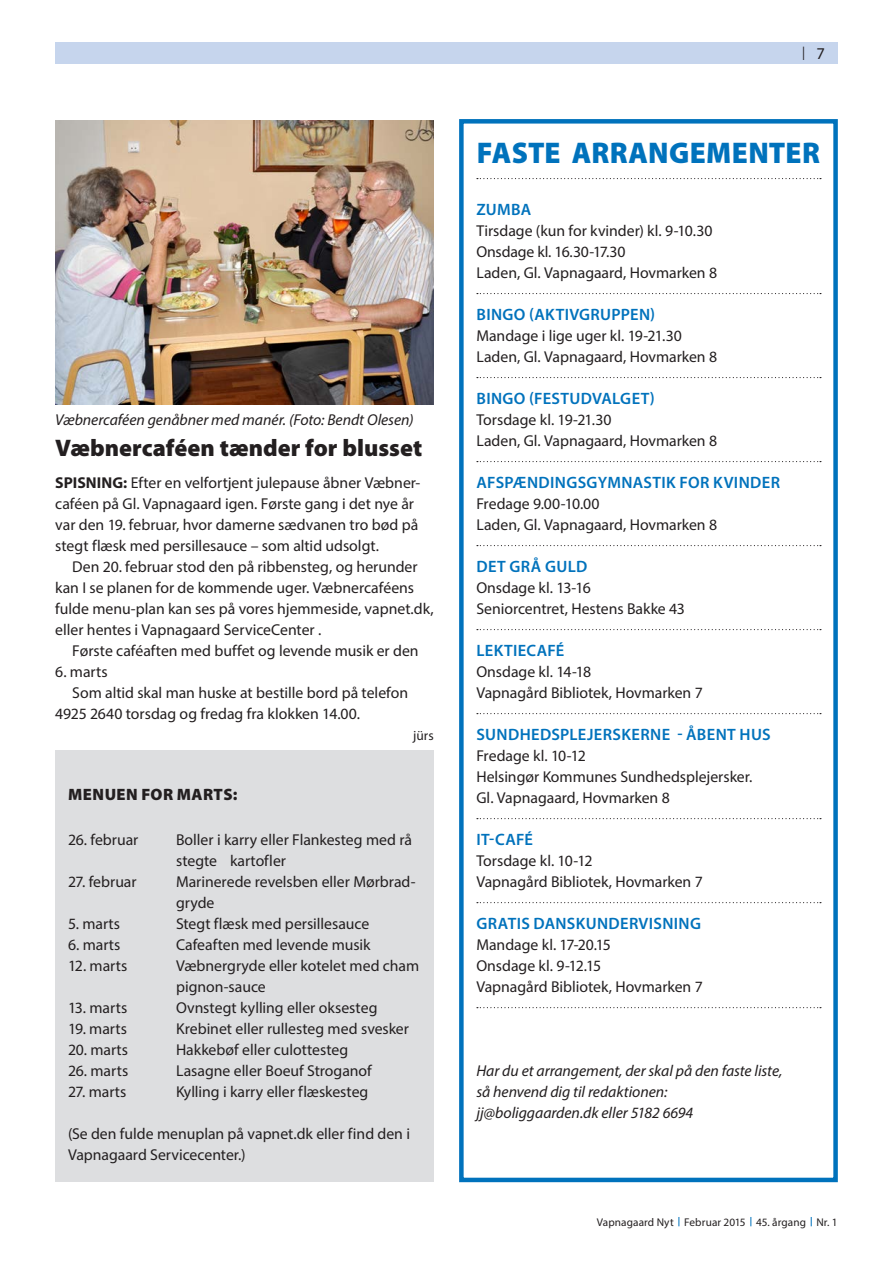
<style>
.page{position:relative;width:893px;height:1263px;background:#fff}
.page>*{position:absolute;margin:0;border:0;box-sizing:border-box;transform-origin:0 0}
.Overskrift{font:900 30px "Myriad Pro";letter-spacing:.01em;color:#0072bc}
.Overskrift-2{font:900 24px "Myriad Pro";color:#231f20}
.t1{font:19.8px "Myriad Pro";color:#231f20;scale:.5 1}
.Tabelmellemrubrik{font:600 16.5px "Myriad Pro";letter-spacing:.02em;color:#0072bc}
.Streg_prikker{font:600 16.5px "Myriad Pro";letter-spacing:.02em;color:#0072bc}
.BOKS_overskrift{font:900 16.5px "Myriad Pro";letter-spacing:.025em;color:#231f20}
.Brødtekst_-indryk{font:15.75px/21px "Myriad Pro";color:#231f20}
.Brødtekst__indryk{font:15.75px/21px "Myriad Pro";color:#231f20}
.Billedtekst{font:italic 15.75px "Myriad Pro";color:#231f20}
.Brødtekst__indryk-2{font:13.5px "Myriad Pro";color:#231f20}
.t2{font:11.25px "Myriad Pro";letter-spacing:.01em;color:#231f20}
.s1{font-weight:700}
.s2{font-size:16.5px}
</style>
<div class="page">
<div style="left:55px;top:43px;width:783px;height:21px;background:#c6d5ed"></div>
<svg style="left:477px;top:178px;width:344px;height:1px"></svg>
<svg style="left:477px;top:293px;width:344px;height:1px"></svg>
<svg style="left:477px;top:377px;width:344px;height:1px"></svg>
<svg style="left:477px;top:461px;width:344px;height:1px"></svg>
<svg style="left:477px;top:545px;width:344px;height:1px"></svg>
<svg style="left:477px;top:629px;width:344px;height:1px"></svg>
<svg style="left:477px;top:713px;width:344px;height:1px"></svg>
<svg style="left:477px;top:818px;width:344px;height:1px"></svg>
<svg style="left:477px;top:902px;width:344px;height:1px"></svg>
<svg style="left:477px;top:1007px;width:344px;height:1px"></svg>
<div style="left:459px;top:119px;width:379px;height:1063px;border:4px solid #0072bc"></div>
<img style="left:55px;top:120px;width:379px;height:285px">
<div style="left:55px;top:750px;width:379px;height:432px;background:#dddee0"></div>
<p class="Billedtekst" style="left:55px;top:410px;width:360px">Væbnercaféen genåbner med manér. (Foto: Bendt Olesen)</p>
<p class="Overskrift-2" style="left:55px;top:432px;width:368px">Væbnercaféen tænder for blusset</p>
<p class="Brødtekst_-indryk" style="left:55px;top:472px;width:367px"><span class="s1">SPISNING:</span> Efter en velfortjent julepause åbner Væbner&shy;caféen på Gl. Vapnagaard igen. Første gang i det nye år var den 19. februar, hvor damerne sædvanen tro bød på stegt flæsk med persillesauce – som altid udsolgt.</p>
<p class="Brødtekst__indryk" style="left:55px;top:556px;width:380px;text-indent:17px">Den 20. februar stod den på ribbensteg, og herunder kan I se planen for de kommende uger. Væbnercaféens fulde menu-plan kan ses på vores hjemmeside, vapnet.dk, eller hentes i Vapnagaard ServiceCenter .</p>
<p class="Brødtekst__indryk" style="left:72px;top:640px;width:348px">Første caféaften med buffet og levende musik er den</p>
<p class="Brødtekst__indryk" style="left:55px;top:661px;width:54px">6. marts</p>
<p class="Brødtekst__indryk" style="left:55px;top:682px;width:354px;text-indent:17px">Som altid skal man huske at bestille bord på telefon<br>4925 2640 torsdag og fredag fra klokken 14.00.</p>
<p class="Brødtekst__indryk-2" style="left:413px;top:727px;width:22px">jürs</p>
<p class="BOKS_overskrift" style="left:68px;top:783px;width:171px">MENUEN FOR MARTS:</p>
<p class="Brødtekst_-indryk" style="left:68px;top:829px;width:72px">26. februar</p>
<p class="Brødtekst_-indryk" style="left:176px;top:829px;width:238px">Boller i karry eller Flankesteg med rå stegte kartofler</p>
<p class="Brødtekst_-indryk" style="left:68px;top:871px;width:70px">27. februar</p>
<p class="Brødtekst_-indryk" style="left:176px;top:871px;width:241px">Marinerede revelsben eller Mørbrad-</p>
<p class="Brødtekst_-indryk" style="left:176px;top:892px;width:40px">gryde</p>
<p class="Brødtekst_-indryk" style="left:68px;top:913px;width:54px">5. marts</p>
<p class="Brødtekst_-indryk" style="left:176px;top:913px;width:195px">Stegt flæsk med persillesauce</p>
<p class="Brødtekst_-indryk" style="left:68px;top:934px;width:54px">6. marts</p>
<p class="Brødtekst_-indryk" style="left:176px;top:934px;width:196px">Cafeaften med levende musik</p>
<p class="Brødtekst_-indryk" style="left:68px;top:955px;width:61px">12. marts</p>
<p class="Brødtekst_-indryk" style="left:176px;top:955px;width:245px">Væbnergryde eller kotelet med cham pignon-sauce</p>
<p class="Brødtekst_-indryk" style="left:68px;top:997px;width:61px">13. marts</p>
<p class="Brødtekst_-indryk" style="left:176px;top:997px;width:203px">Ovnstegt kylling eller oksesteg</p>
<p class="Brødtekst_-indryk" style="left:68px;top:1018px;width:60px">19. marts</p>
<p class="Brødtekst_-indryk" style="left:176px;top:1018px;width:234px">Krebinet eller rullesteg med svesker</p>
<p class="Brødtekst_-indryk" style="left:68px;top:1039px;width:62px">20. marts</p>
<p class="Brødtekst_-indryk" style="left:176px;top:1039px;width:174px">Hakkebøf eller culottesteg</p>
<p class="Brødtekst_-indryk" style="left:68px;top:1060px;width:62px">26. marts</p>
<p class="Brødtekst_-indryk" style="left:176px;top:1060px;width:197px">Lasagne eller Boeuf Stroganof</p>
<p class="Brødtekst_-indryk" style="left:68px;top:1081px;width:60px">27. marts</p>
<p class="Brødtekst_-indryk" style="left:176px;top:1081px;width:194px">Kylling i karry eller flæskesteg</p>
<p class="Brødtekst_-indryk" style="left:68px;top:1123px;width:344px">(Se den fulde menuplan på vapnet.dk eller find den i<br>Vapnagaard Servicecenter.)</p>
<p class="t1" style="left:802px;top:41px;width:46px">I <span class="s2">7</span></p>
<p class="Overskrift" style="left:477px;top:133px;width:344px">FASTE ARRANGEMENTER</p>
<p class="Tabelmellemrubrik" style="left:477px;top:199px;width:56px">ZUMBA</p>
<p class="Brødtekst_-indryk" style="left:476px;top:220px;width:238px">Tirsdage (kun for kvinder) kl. 9-10.30</p>
<p class="Brødtekst_-indryk" style="left:476px;top:241px;width:151px">Onsdage kl. 16.30-17.30</p>
<p class="Brødtekst_-indryk" style="left:476px;top:262px;width:242px">Laden, Gl. Vapnagaard, Hovmarken 8</p>
<p class="Streg_prikker" style="left:477px;top:304px;width:180px">BINGO (AKTIVGRUPPEN)</p>
<p class="Brødtekst_-indryk" style="left:476px;top:325px;width:207px">Mandage i lige uger kl. 19-21.30</p>
<p class="Brødtekst_-indryk" style="left:476px;top:346px;width:242px">Laden, Gl. Vapnagaard, Hovmarken 8</p>
<p class="Tabelmellemrubrik" style="left:477px;top:388px;width:180px">BINGO (FESTUDVALGET)</p>
<p class="Brødtekst_-indryk" style="left:476px;top:409px;width:137px">Torsdage kl. 19-21.30</p>
<p class="Brødtekst_-indryk" style="left:476px;top:430px;width:242px">Laden, Gl. Vapnagaard, Hovmarken 8</p>
<p class="Tabelmellemrubrik" style="left:477px;top:472px;width:305px">AFSPÆNDINGSGYMNASTIK FOR KVINDER</p>
<p class="Brødtekst_-indryk" style="left:476px;top:493px;width:125px">Fredage 9.00-10.00</p>
<p class="Brødtekst_-indryk" style="left:476px;top:514px;width:242px">Laden, Gl. Vapnagaard, Hovmarken 8</p>
<p class="Tabelmellemrubrik" style="left:477px;top:556px;width:112px">DET GRÅ GULD</p>
<p class="Brødtekst_-indryk" style="left:476px;top:577px;width:116px">Onsdage kl. 13-16</p>
<p class="Brødtekst_-indryk" style="left:476px;top:598px;width:210px">Seniorcentret, Hestens Bakke 43</p>
<p class="Tabelmellemrubrik" style="left:477px;top:640px;width:89px">LEKTIECAFÉ</p>
<p class="Brødtekst_-indryk" style="left:476px;top:661px;width:116px">Onsdage kl. 14-18</p>
<p class="Brødtekst_-indryk" style="left:476px;top:682px;width:228px">Vapnagård Bibliotek, Hovmarken 7</p>
<p class="Tabelmellemrubrik" style="left:477px;top:724px;width:296px">SUNDHEDSPLEJERSKERNE - ÅBENT HUS</p>
<p class="Brødtekst_-indryk" style="left:476px;top:745px;width:111px">Fredage kl. 10-12</p>
<p class="Brødtekst_-indryk" style="left:476px;top:766px;width:277px">Helsingør Kommunes Sundhedsplejersker.</p>
<p class="Brødtekst_-indryk" style="left:476px;top:787px;width:195px">Gl. Vapnagaard, Hovmarken 8</p>
<p class="Tabelmellemrubrik" style="left:477px;top:829px;width:58px">IT-CAFÉ</p>
<p class="Brødtekst_-indryk" style="left:476px;top:850px;width:118px">Torsdage kl. 10-12</p>
<p class="Brødtekst_-indryk" style="left:476px;top:871px;width:228px">Vapnagård Bibliotek, Hovmarken 7</p>
<p class="Tabelmellemrubrik" style="left:477px;top:913px;width:226px">GRATIS DANSKUNDERVISNING</p>
<p class="Brødtekst_-indryk" style="left:476px;top:934px;width:136px">Mandage kl. 17-20.15</p>
<p class="Brødtekst_-indryk" style="left:476px;top:955px;width:126px">Onsdage kl. 9-12.15</p>
<p class="Brødtekst_-indryk" style="left:476px;top:976px;width:228px">Vapnagård Bibliotek, Hovmarken 7</p>
<p class="Billedtekst" style="left:476px;top:1061px;width:308px">Har du et arrangement, der skal på den faste liste,</p>
<p class="Billedtekst" style="left:476px;top:1082px;width:192px">så henvend dig til redaktionen:</p>
<p class="Billedtekst" style="left:476px;top:1103px;width:218px">jj@boliggaarden.dk eller 5182 6694</p>
<p class="t2" style="left:597px;top:1215px;width:242px">Vapnagaard Nyt Februar 2015 45. årgang Nr. 1</p>
</div>
